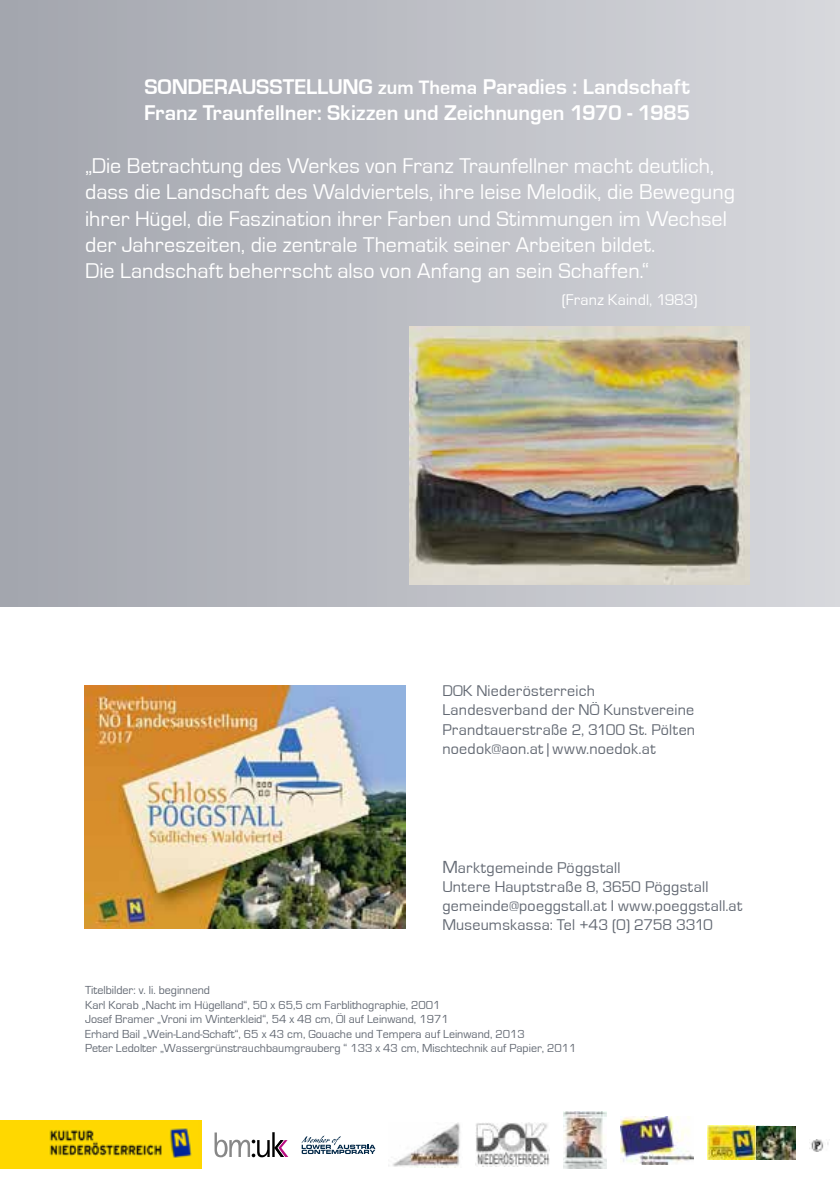
<style>
.page{position:relative;width:840px;height:1191px;background:#fff}
.page>*{position:absolute;margin:0;border:0;box-sizing:border-box;transform-origin:0 0}
.t1{font:22px/26.4px "Eurostile";letter-spacing:.005em;color:#fff}
.t2{font:700 22px/26.4px "Eurostile";color:#fff}
.t3{font:16px/19.2px "Eurostile";letter-spacing:.015em;color:#636973}
.t4{font:16px "Eurostile";letter-spacing:.01em;color:#fff}
.t5{font:12px/14.4px "Eurostile";color:#636973}
.s1{font-size:20px}
.s2{font-size:18px}
</style>
<div class="page">
<div style="left:0;top:0;width:839px;height:607px;background:linear-gradient(to right,#a2a5ad,#d7d8dd)"></div>
<svg style="left:301px;top:1135px;width:74px;height:19px"></svg>
<img style="left:85px;top:685px;width:320px;height:243px">
<img style="left:409px;top:326px;width:339px;height:258px">
<img style="left:809px;top:1139px;width:19px;height:12px">
<img style="left:475px;top:1122px;width:74px;height:45px">
<img style="left:563px;top:1111px;width:42px;height:57px">
<img style="left:0;top:1120px;width:201px;height:48px">
<svg style="left:214px;top:1132px;width:74px;height:25px"></svg>
<img style="left:388px;top:1122px;width:73px;height:45px">
<img style="left:620px;top:1116px;width:73px;height:48px">
<img style="left:707px;top:1125px;width:73px;height:34px">
<img style="left:756px;top:1126px;width:39px;height:33px">
<h1 class="t2" style="left:144px;top:73px;width:547px">SONDERAUSSTELLUNG <span class="s1">zum Thema</span> Paradies : Landschaft<br>Franz Traunfellner: Skizzen und Zeichnungen 1970 - 1985</h1>
<p class="t1" style="left:85px;top:153px;width:651px">„Die Betrachtung des Werkes von Franz Traunfellner macht deutlich, dass die Landschaft des Waldviertels, ihre leise Melodik, die Bewegung ihrer Hügel, die Faszination ihrer Farben und Stimmungen im Wechsel der Jahreszeiten, die zentrale Thematik seiner Arbeiten bildet.<br>Die Landschaft beherrscht also von Anfang an sein Schaffen.“</p>
<h2 class="t4" style="left:561px;top:291px;width:137px">(Franz Kaindl, 1983)</h2>
<h2 class="t3" style="left:442px;top:681px;width:254px">DOK Niederösterreich<br>Landesverband der NÖ Kunstvereine<br>Prandtauerstraße 2, 3100 St. Pölten noedok@aon.at | www.noedok.at</h2>
<h2 class="t3" style="left:442px;top:858px;width:301px"><span class="s2">M</span>arktgemeinde Pöggstall<br>Untere Hauptstraße 8, 3650 Pöggstall gemeinde@poeggstall.at I www.poeggstall.at Museumskassa: Tel +43 (0) 2758 3310</h2>
<p class="t5" style="left:85px;top:983px;width:492px">Titelbilder: v. li. beginnend<br>Karl Korab „Nacht im Hügelland“, 50 x 65,5 cm Farblithographie, 2001<br>Josef Bramer „Vroni im Winterkleid“, 54 x 48 cm, Öl auf Leinwand, 1971<br>Erhard Bail „Wein-Land-Schaft“, 65 x 43 cm, Gouache und Tempera auf Leinwand, 2013<br>Peter Ledolter „Wassergrünstrauchbaumgrauberg “ 133 x 43 cm, Mischtechnik auf Papier, 2011</p>
</div>
